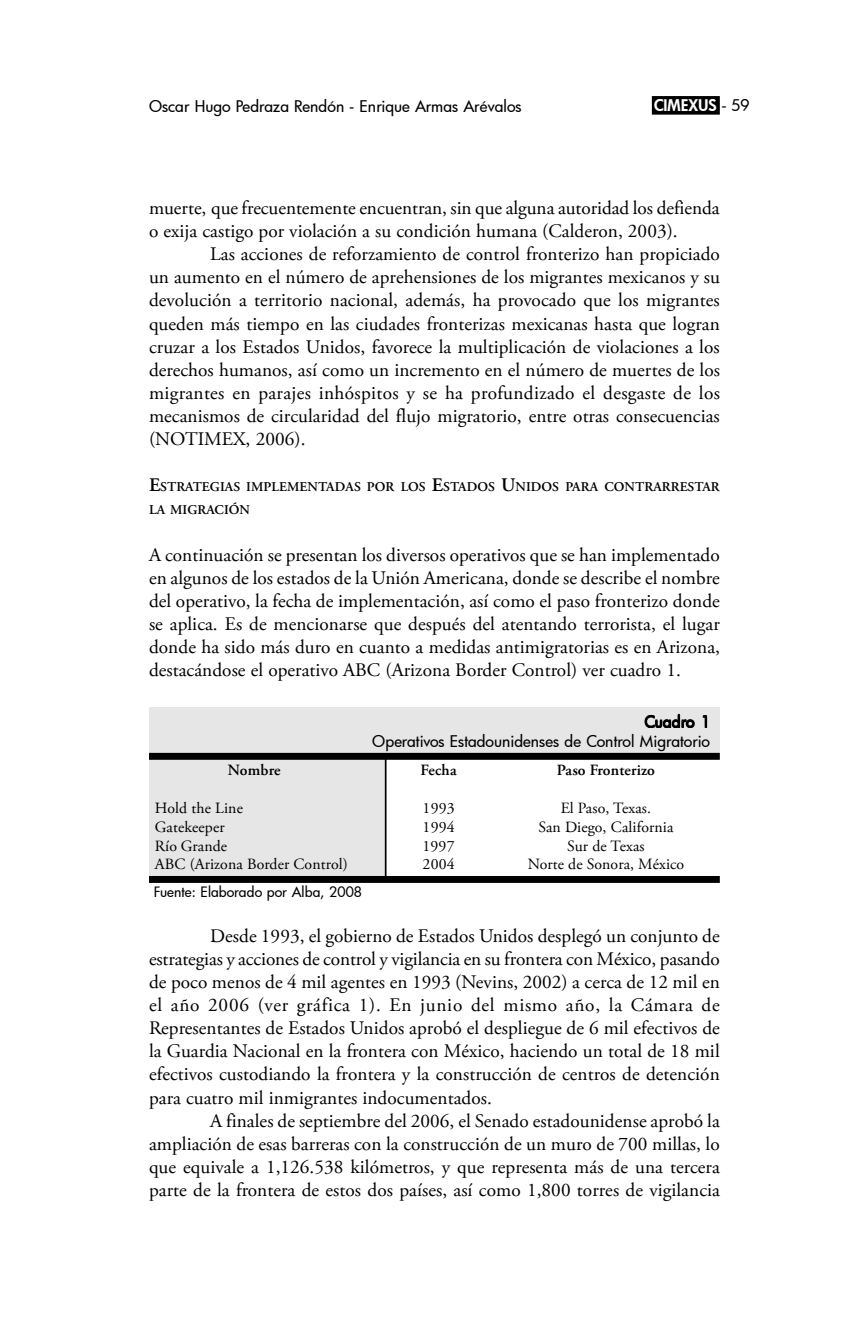
<style>
.page{position:relative;width:844px;height:1340px;background:#fff}
.page>*{position:absolute;margin:0;border:0;box-sizing:border-box;transform-origin:0 0}
.t1{font:19.25px/23.1px "Adobe Garamond Pro";letter-spacing:.005em;color:#000;text-align:justify}
.t2{font:15.75px/18.9px "Adobe Garamond Pro";letter-spacing:.01em;color:#000}
.t3{font:500 15.75px/18.7px "Futura";color:#000;text-align:right}
.t4{font:700 15.75px "Adobe Garamond Pro";letter-spacing:.01em;color:#000}
.t5{font:800 15.75px "Futura";color:#fff}
.t6{font:500 14px "Futura";color:#000}
.t7{font:700 13.47px/23.1px "Adobe Garamond Pro";letter-spacing:.005em;color:#000}
.s1{font-weight:500;color:#000}
.s2{font-size:19.25px}
</style>
<div class="page">
<div style="left:651px;top:96px;width:68px;height:19px;background:#000;border:2px solid #000"></div>
<div style="left:149px;top:757px;width:237px;height:119px;background:#e6e6e6"></div>
<div style="left:149px;top:707px;width:570px;height:46px;background:#e6e6e6"></div>
<div style="left:149px;top:753px;width:570px;height:6px;background:#000"></div>
<div style="left:149px;top:876px;width:570px;height:6px;background:#000"></div>
<hr style="left:385px;top:756px;width:1px;height:124px;background:#000">
<p class="t3" style="left:149px;top:96px;width:374px">Oscar Hugo Pedraza Rendón - Enrique Armas Arévalos</p>
<p class="t5" style="left:654px;top:95px;width:97px">CIMEXUS <span class="s1">- 59</span></p>
<p class="t1" style="left:149px;top:198px;width:572px">muerte, que frecuentemente encuentran, sin que alguna autoridad los defienda o exija castigo por violación a su condición humana (Calderon, 2003).</p>
<p class="t1" style="left:149px;top:244px;width:572px;text-indent:61px">Las acciones de reforzamiento de control fronterizo han propiciado un aumento en el número de aprehensiones de los migrantes mexicanos y su devolución a territorio nacional, además, ha provocado que los migrantes queden más tiempo en las ciudades fronterizas mexicanas hasta que logran cruzar a los Estados Unidos, favorece la multiplicación de violaciones a los derechos humanos, así como un incremento en el número de muertes de los migrantes en parajes inhóspitos y se ha profundizado el desgaste de los mecanismos de circularidad del flujo migratorio, entre otras consecuencias (NOTIMEX, 2006).</p>
<p class="t7" style="left:149px;top:476px;width:572px"><span class="s2">E</span>STRATEGIAS IMPLEMENTADAS POR LOS <span class="s2">E</span>STADOS <span class="s2">U</span>NIDOS PARA CONTRARRESTAR<br>LA MIGRACIÓN</p>
<p class="t1" style="left:149px;top:544px;width:572px">A continuación se presentan los diversos operativos que se han implementado en algunos de los estados de la Unión Americana, donde se describe el nombre del operativo, la fecha de implementación, así como el paso fronterizo donde se aplica. Es de mencionarse que después del atentando terrorista, el lugar donde ha sido más duro en cuanto a medidas antimigratorias es en Arizona, destacándose el operativo ABC (Arizona Border Control) ver cuadro 1.</p>
<p class="t3" style="left:372px;top:712px;width:339px">Cuadro 1<br>Operativos Estadounidenses de Control Migratorio</p>
<p class="t4" style="left:228px;top:763px;width:54px">Nombre</p>
<p class="t2" style="left:155px;top:799px;width:194px">Hold the Line<br>Gatekeeper<br>Río Grande<br>ABC (Arizona Border Control)</p>
<p class="t6" style="left:154px;top:882px;width:210px">Fuente: Elaborado por Alba, 2008</p>
<p class="t4" style="left:420px;top:763px;width:38px">Fecha</p>
<p class="t2" style="left:422px;top:799px;width:34px;text-align:justify">1993<br>1994<br>1997<br>2004</p>
<p class="t4" style="left:556px;top:763px;width:100px">Paso Fronterizo</p>
<p class="t2" style="left:527px;top:799px;width:158px;text-align:center">El Paso, Texas.<br>San Diego, California<br>Sur de Texas<br>Norte de Sonora, México</p>
<p class="t1" style="left:149px;top:925px;width:572px;text-indent:61px">Desde 1993, el gobierno de Estados Unidos desplegó un conjunto de estrategias y acciones de control y vigilancia en su frontera con México, pasando de poco menos de 4 mil agentes en 1993 (Nevins, 2002) a cerca de 12 mil en el año 2006 (ver gráfica 1). En junio del mismo año, la Cámara de Representantes de Estados Unidos aprobó el despliegue de 6 mil efectivos de la Guardia Nacional en la frontera con México, haciendo un total de 18 mil efectivos custodiando la frontera y la construcción de centros de detención para cuatro mil inmigrantes indocumentados.</p>
<p class="t1" style="left:149px;top:1110px;width:572px;text-indent:61px">A finales de septiembre del 2006, el Senado estadounidense aprobó la ampliación de esas barreras con la construcción de un muro de 700 millas, lo que equivale a 1,126.538 kilómetros, y que representa más de una tercera parte de la frontera de estos dos países, así como 1,800 torres de vigilancia</p>
</div>
